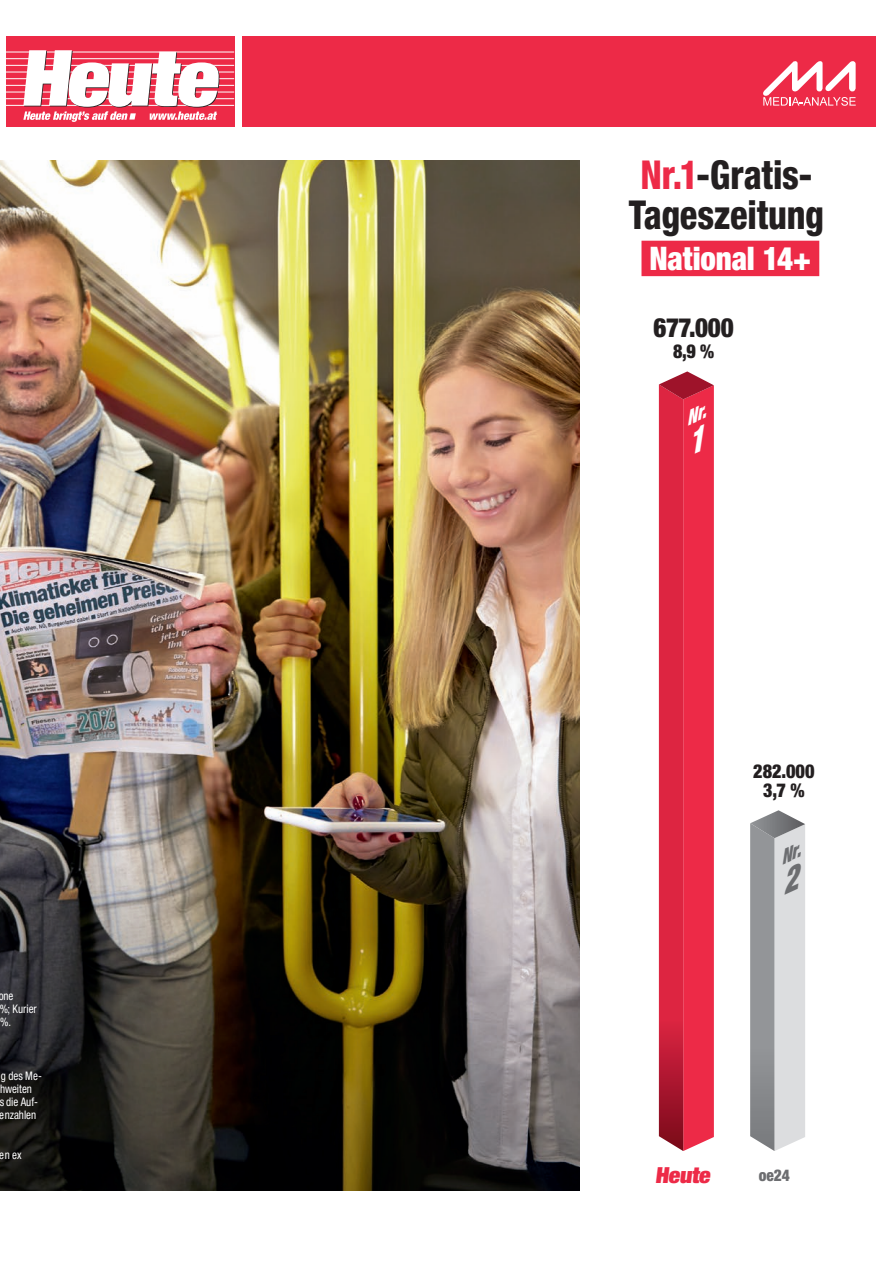
<style>
.page{position:relative;width:893px;height:1263px;background:#fff}
.page>*{position:absolute;margin:0;border:0;box-sizing:border-box;transform-origin:0 0}
.t1{font:800 condensed 39.9px/39.9px "Helvetica Neue LT Pro";letter-spacing:-.005em;color:#231f20;scale:.91 1}
.t2{font:900 condensed 32.55px "Helvetica Neue LT Pro";letter-spacing:-.005em;color:#fff;scale:.95 1}
.t3{font:900 condensed 26.55px "Helvetica Neue LT Pro";letter-spacing:-.01em;color:#231f20;scale:.94 1}
.t4{font:900 condensed 22.2px "Helvetica Neue LT Pro";color:#ed2a47;scale:1.06 1}
.t5{font:900 condensed 19.2px/19.2px "Helvetica Neue LT Pro";color:#231f20;text-align:center;scale:.95 1}
.t6{font:900 condensed 19.2px "Helvetica Neue LT Pro";color:#231f20;scale:.94 1}
.t7{font:900 condensed 16.2px "Helvetica Neue LT Pro";color:#6c6d70;scale:.95 1}
.t8{font:condensed 11.85px/13.4px "Helvetica Neue LT Pro";letter-spacing:-.005em;color:#fff;scale:.93 1}
.s1{color:#ed2a47}
</style>
<div class="page">
<div style="left:242px;top:37px;width:635px;height:90px;background:#ed2a47"></div>
<div style="left:0;top:37px;width:234px;height:90px;background:#ed2a47"></div>
<hr style="left:0;top:52px;width:234px;height:1px;background:#fff">
<hr style="left:0;top:58px;width:234px;height:1px;background:#fff">
<hr style="left:0;top:65px;width:234px;height:1px;background:#fff">
<hr style="left:0;top:72px;width:234px;height:1px;background:#fff">
<hr style="left:0;top:78px;width:234px;height:1px;background:#fff">
<hr style="left:0;top:85px;width:234px;height:1px;background:#fff">
<hr style="left:0;top:92px;width:234px;height:1px;background:#fff">
<hr style="left:0;top:105px;width:234px;height:1px;background:#fff">
<hr style="left:0;top:98px;width:234px;height:1px;background:#fff">
<svg style="left:23px;top:50px;width:198px;height:72px"></svg>
<div style="left:0;top:20px;width:6px;height:122px;background:#fff"></div>
<img style="left:0;top:160px;width:579px;height:1031px">
<div style="left:641px;top:241px;width:178px;height:35px;background:#ed2a47"></div>
<svg style="left:763px;top:61px;width:93px;height:45px"></svg>
<img style="left:0;top:619px;width:312px;height:572px">
<svg style="left:659px;top:371px;width:55px;height:780px;background:#e12a46"></svg>
<svg style="left:750px;top:810px;width:55px;height:341px;background:#babbbe"></svg>
<p class="t8" style="left:-1px;top:989px;width:43px">one<br>%; Kurier %.</p>
<p class="t8" style="left:-1px;top:1068px;width:47px">g des Me&shy;hweiten<br>s die Auf&shy;enzahlen</p>
<p class="t8" style="left:0;top:1148px;width:25px">en ex</p>
<h1 class="t1" style="left:629px;top:154px;width:216px"><span class="s1">Nr.1</span>-Gratis-<br>Tageszeitung</h1>
<h2 class="t2" style="left:649px;top:239px;width:172px">National 14+</h2>
<h3 class="t3" style="left:653px;top:312px;width:87px">677.000</h3>
<h3 class="t6" style="left:673px;top:340px;width:45px">8,9 %</h3>
<h3 class="t5" style="left:753px;top:762px;width:66px">282.000<br>3,7 %</h3>
<h3 class="t4" style="left:655px;top:1160px;width:56px">Heute</h3>
<h3 class="t7" style="left:759px;top:1166px;width:34px">oe24</h3>
</div>
